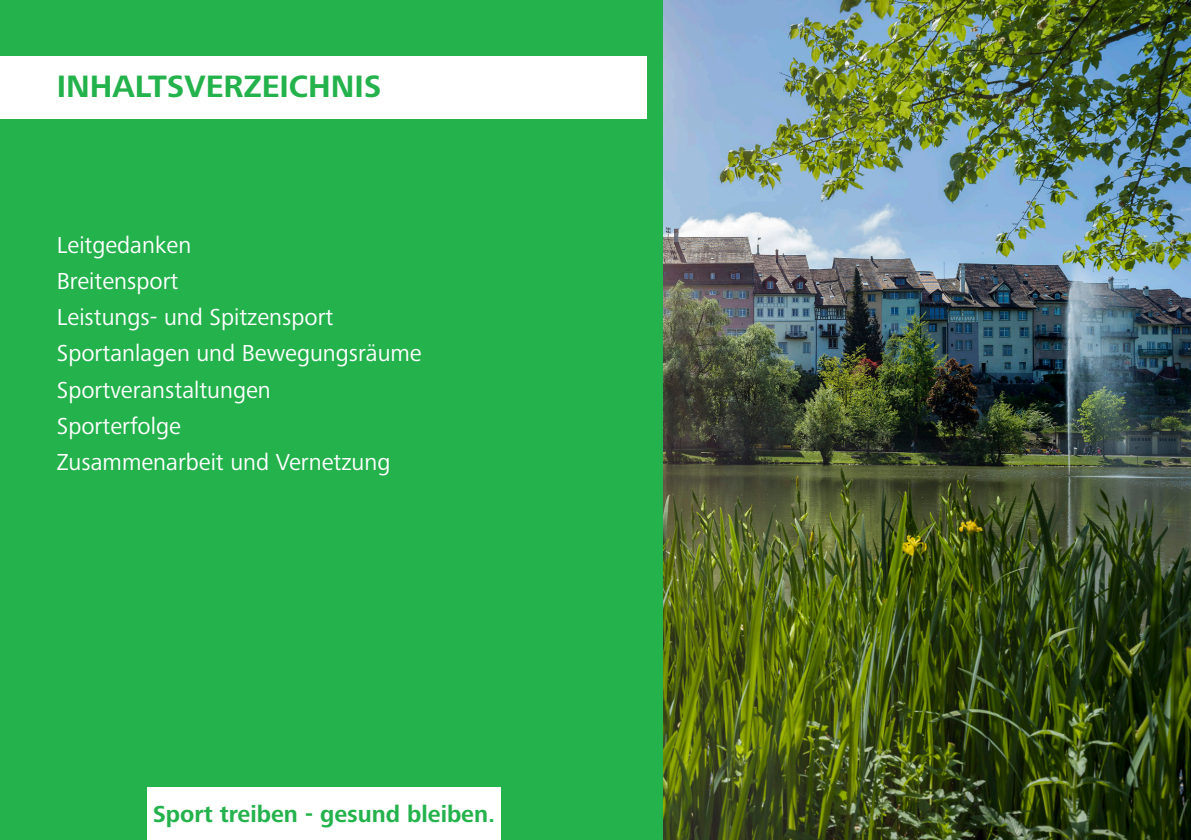
<style>
.page{position:relative;width:1191px;height:840px;background:#fff}
.page>*{position:absolute;margin:0;border:0;box-sizing:border-box;transform-origin:0 0}
.t1{font:700 32px "Frutiger Next Pro";color:#23b24b}
.t2{font:24px "Frutiger Next Pro";color:#fff}
.t3{font:700 24px "Frutiger Next Pro";color:#23b24b}
</style>
<div class="page">
<div style="left:0;top:0;width:1191px;height:839px;background:#23b24b"></div>
<img style="left:663px;top:0;width:528px;height:839px">
<div style="left:0;top:57px;width:646px;height:62px;background:#fff"></div>
<div style="left:147px;top:787px;width:353px;height:52px;background:#fff"></div>
<p class="t1" style="left:57px;top:68px;width:326px">INHALTSVERZEICHNIS</p>
<p class="t2" style="left:57px;top:231px;width:136px">Leitgedanken</p>
<p class="t2" style="left:57px;top:267px;width:123px">Breitensport</p>
<p class="t2" style="left:57px;top:303px;width:278px">Leistungs- und Spitzensport</p>
<p class="t2" style="left:57px;top:339px;width:366px">Sportanlagen und Bewegungsräume</p>
<p class="t2" style="left:57px;top:375px;width:216px">Sportveranstaltungen</p>
<p class="t2" style="left:57px;top:411px;width:126px">Sporterfolge</p>
<p class="t2" style="left:57px;top:447px;width:335px">Zusammenarbeit und Vernetzung</p>
<p class="t3" style="left:153px;top:799px;width:344px">Sport treiben - gesund bleiben.</p>
</div>
